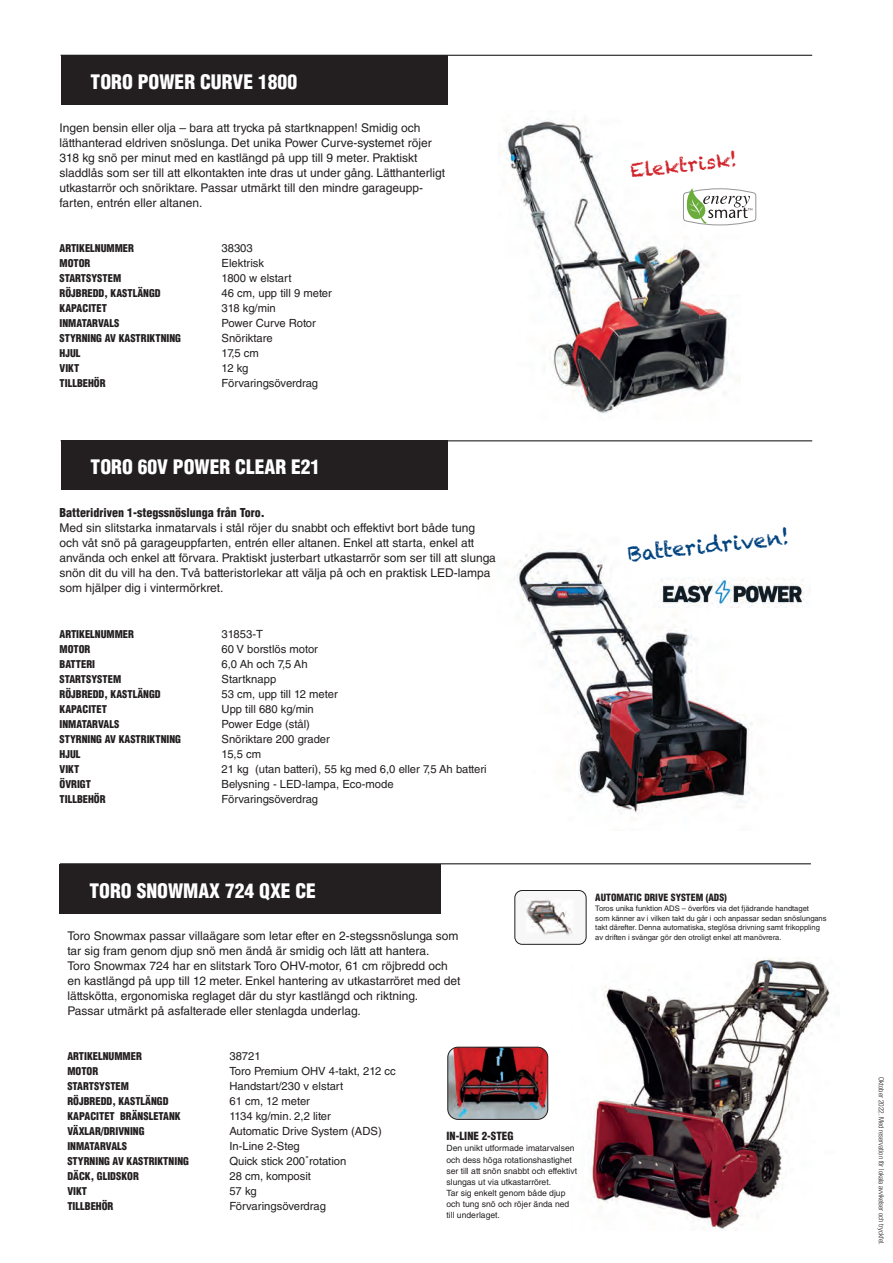
<style>
.page{position:relative;width:893px;height:1263px;background:#fff}
.page>*{position:absolute;margin:0;border:0;box-sizing:border-box;transform-origin:0 0}
.t1{font:20.7px "Chalkduster";color:#01437e}
.t2{font:900 condensed 19.5px "Helvetica LT Std";color:#fff}
.t3{font:19.2px "Chalkduster";color:#d1232a}
.t4{font:12px/15px "Helvetica LT Std";color:#231f20}
.t5{font:900 condensed 12px "Helvetica LT Std";color:#231f20}
.t6{font:11.25px "Helvetica LT Std";color:#231f20}
.t7{font:900 condensed 11.1px "Helvetica LT Std";color:#231f20}
.t8{font:900 condensed 10.5px "Helvetica LT Std";color:#231f20}
.t9{font:900 condensed 9.75px "Helvetica LT Std";color:#231f20}
.t10{font:8.55px/11.1px "Helvetica LT Std";color:#231f20}
.t11{font:7.65px/9.8px "Helvetica LT Std";color:#231f20}
.t12{font:300 condensed 7.35px "Helvetica Neue LT Std";color:#231f20}
.s1{font-size:12px}
</style>
<div class="page">
<img style="left:503px;top:118px;width:230px;height:296px">
<div style="left:61px;top:55px;width:387px;height:49px;background:#231f20"></div>
<hr style="left:61px;top:55px;width:751px;height:1px;background:#231f20">
<img style="left:514px;top:548px;width:273px;height:266px">
<div style="left:61px;top:441px;width:387px;height:49px;background:#231f20"></div>
<hr style="left:61px;top:440px;width:751px;height:1px;background:#231f20">
<svg style="left:683px;top:188px;width:73px;height:37px"></svg>
<img style="left:653px;top:578px;width:151px;height:29px">
<div style="left:60px;top:864px;width:381px;height:49px;background:#231f20"></div>
<img style="left:591px;top:958px;width:239px;height:272px">
<hr style="left:60px;top:863px;width:751px;height:1px;background:#231f20">
<div style="left:515px;top:890px;width:71px;height:54px;background:#f7f7f8;border-radius:7px"></div>
<div style="left:514px;top:890px;width:72px;height:55px;border:1px solid #231f20;border-radius:7px"></div>
<img style="left:526px;top:900px;width:46px;height:35px">
<img style="left:449px;top:1047px;width:99px;height:72px">
<div style="left:447px;top:1047px;width:101px;height:73px;border:1px solid #231f20;border-radius:10px"></div>
<h2 class="t2" style="left:115px;top:68px;width:280px">TORO POWER LITE / POWER LITE ES</h2>
<p class="t4" style="left:60px;top:120px;width:387px">Ingen bensin eller olja – bara att trycka på startknappen! Smidig och lätthanterad eldriven snöslunga. Det unika Power Curve-systemet röjer 318 kg snö per minut med en kastlängd på upp till 9 meter. Praktiskt sladdlås som ser till att elkontakten inte dras ut under gång. Lätthanterligt utkastarrör och snöriktare. Passar utmärkt till den mindre garageupp&shy;farten, entrén eller altanen.</p>
<p class="t8" style="left:60px;top:241px;width:76px">ARTIKELNUMMER</p>
<p class="t6" style="left:222px;top:241px;width:33px">38303</p>
<p class="t8" style="left:60px;top:256px;width:32px">MOTOR</p>
<p class="t6" style="left:222px;top:256px;width:44px">Elektrisk</p>
<p class="t8" style="left:60px;top:271px;width:63px">STARTSYSTEM</p>
<p class="t6" style="left:222px;top:271px;width:71px">1800 w elstart</p>
<p class="t8" style="left:60px;top:286px;width:103px">RÖJBREDD, KASTLÄNGD</p>
<p class="t6" style="left:222px;top:286px;width:112px">46 cm, upp till 9 meter</p>
<p class="t8" style="left:60px;top:301px;width:49px">KAPACITET</p>
<p class="t6" style="left:222px;top:301px;width:56px">318 kg/min</p>
<p class="t8" style="left:60px;top:316px;width:61px">INMATARVALS</p>
<p class="t6" style="left:222px;top:316px;width:96px">Power Curve Rotor</p>
<p class="t8" style="left:60px;top:331px;width:123px">STYRNING AV KASTRIKTNING</p>
<p class="t6" style="left:222px;top:331px;width:53px">Snöriktare</p>
<p class="t8" style="left:60px;top:346px;width:22px">HJUL</p>
<p class="t6" style="left:222px;top:346px;width:39px">17,5 cm</p>
<p class="t8" style="left:60px;top:361px;width:21px">VIKT</p>
<p class="t6" style="left:222px;top:361px;width:28px">12 kg</p>
<p class="t8" style="left:60px;top:376px;width:48px">TILLBEHÖR</p>
<p class="t6" style="left:222px;top:376px;width:98px">Förvaringsöverdrag</p>
<h2 class="t2" style="left:91px;top:69px;width:208px">TORO P WER CURVE 1800</h2>
<h2 class="t2" style="left:115px;top:454px;width:280px">TORO POWER LITE / POWER LITE ES</h2>
<p class="t5" style="left:60px;top:505px;width:207px">Batteridriven 1-stegssnöslunga från Toro.</p>
<p class="t4" style="left:60px;top:521px;width:438px">Med sin slitstarka inmatarvals i stål röjer du snabbt och effektivt bort både tung och våt snö på garageuppfarten, entrén eller altanen. Enkel att starta, enkel att använda och enkel att förvara. Praktiskt justerbart utkastarrör som ser till att slunga snön dit du vill ha den. Två batteristorlekar att välja på och en praktisk LED-lampa som hjälper dig i vintermörkret.</p>
<p class="t8" style="left:60px;top:627px;width:76px">ARTIKELNUMMER</p>
<p class="t6" style="left:222px;top:627px;width:43px">31853-T</p>
<p class="t8" style="left:60px;top:642px;width:32px">MOTOR</p>
<p class="t6" style="left:222px;top:642px;width:98px">60 V borstlös motor</p>
<p class="t8" style="left:60px;top:657px;width:37px">BATTERI</p>
<p class="t6" style="left:222px;top:657px;width:88px">6,0 Ah och 7,5 Ah</p>
<p class="t8" style="left:60px;top:672px;width:63px">STARTSYSTEM</p>
<p class="t6" style="left:222px;top:672px;width:56px">Startknapp</p>
<p class="t8" style="left:60px;top:687px;width:103px">RÖJBREDD, KASTLÄNGD</p>
<p class="t6" style="left:222px;top:687px;width:118px">53 cm, upp till 12 meter</p>
<p class="t8" style="left:60px;top:702px;width:49px">KAPACITET</p>
<p class="t6" style="left:222px;top:702px;width:94px">Upp till 680 kg/min</p>
<p class="t8" style="left:60px;top:717px;width:61px">INMATARVALS</p>
<p class="t6" style="left:222px;top:717px;width:90px">Power Edge (stål)</p>
<p class="t8" style="left:60px;top:732px;width:123px">STYRNING AV KASTRIKTNING</p>
<p class="t6" style="left:222px;top:732px;width:110px">Snöriktare 200 grader</p>
<p class="t8" style="left:60px;top:747px;width:22px">HJUL</p>
<p class="t6" style="left:222px;top:747px;width:41px">15,5 cm</p>
<p class="t8" style="left:60px;top:762px;width:21px">VIKT</p>
<p class="t6" style="left:222px;top:762px;width:267px">21 kg (utan batteri), 55 kg med 6,0 eller 7,5 Ah batteri</p>
<p class="t8" style="left:60px;top:777px;width:33px">ÖVRIGT</p>
<p class="t6" style="left:222px;top:777px;width:174px">Belysning - LED-lampa, Eco-mode</p>
<p class="t8" style="left:60px;top:792px;width:48px">TILLBEHÖR</p>
<p class="t6" style="left:222px;top:792px;width:98px">Förvaringsöverdrag</p>
<h2 class="t2" style="left:91px;top:455px;width:231px">TORO 60V POWER CLEAR E21</h2>
<h3 class="t3" style="left:629px;top:160px;width:109px;rotate:-6deg">Elektrisk!</h3>
<h1 class="t1" style="left:627px;top:542px;width:164px;rotate:-6deg">Batteridriven!</h1>
<h2 class="t2" style="left:90px;top:878px;width:228px">TORO SNOWMAX 724 QXE CE</h2>
<p class="t4" style="left:67px;top:928px;width:395px">Toro Snowmax passar villaägare som letar efter en 2-stegssnöslunga som tar sig fram genom djup snö men ändå är smidig och lätt att hantera.<br>Toro Snowmax 724 har en slitstark Toro OHV-motor, 61 cm röjbredd och en kastlängd på upp till 12 meter. Enkel hantering av utkastarröret med det lättskötta, ergonomiska reglaget där du styr kastlängd och riktning.<br>Passar utmärkt på asfalterade eller stenlagda underlag.</p>
<p class="t8" style="left:67px;top:1049px;width:76px">ARTIKELNUMMER</p>
<p class="t6" style="left:229px;top:1049px;width:33px">38721</p>
<p class="t8" style="left:67px;top:1064px;width:32px">MOTOR</p>
<p class="t6" style="left:229px;top:1064px;width:168px">Toro Premium OHV 4-takt, 212 cc</p>
<p class="t8" style="left:67px;top:1079px;width:63px">STARTSYSTEM</p>
<p class="t6" style="left:229px;top:1079px;width:115px">Handstart/230 v elstart</p>
<p class="t8" style="left:67px;top:1094px;width:103px">RÖJBREDD, KASTLÄNGD</p>
<p class="t6" style="left:229px;top:1094px;width:82px">61 cm, 12 meter</p>
<p class="t8" style="left:67px;top:1109px;width:115px">KAPACITET BRÄNSLETANK</p>
<p class="t6" style="left:229px;top:1109px;width:103px">1134 kg/min. 2,2 liter</p>
<p class="t8" style="left:67px;top:1124px;width:79px">VÄXLAR/DRIVNING</p>
<p class="t6" style="left:229px;top:1124px;width:154px">Automatic Drive System (ADS)</p>
<p class="t8" style="left:67px;top:1139px;width:61px">INMATARVALS</p>
<p class="t6" style="left:229px;top:1139px;width:72px">In-Line 2-Steg</p>
<p class="t8" style="left:67px;top:1154px;width:123px">STYRNING AV KASTRIKTNING</p>
<p class="t6" style="left:229px;top:1154px;width:119px">Quick stick 200<span class="s1">˚</span>rotation</p>
<p class="t8" style="left:67px;top:1169px;width:73px">DÄCK, GLIDSKOR</p>
<p class="t6" style="left:229px;top:1169px;width:83px">28 cm, komposit</p>
<p class="t8" style="left:67px;top:1184px;width:21px">VIKT</p>
<p class="t6" style="left:229px;top:1184px;width:29px">57 kg</p>
<p class="t8" style="left:67px;top:1199px;width:48px">TILLBEHÖR</p>
<p class="t6" style="left:229px;top:1199px;width:98px">Förvaringsöverdrag</p>
<p class="t7" style="left:446px;top:1129px;width:69px">IN-LINE 2-STEG</p>
<p class="t10" style="left:446px;top:1143px;width:132px">Den unikt utformade imatarvalsen och dess höga rotationshastighet ser till att snön snabbt och effektivt slungas ut via utkastarröret.<br>Tar sig enkelt genom både djup och tung snö och röjer ända ned till underlaget.</p>
<p class="t9" style="left:595px;top:891px;width:133px">AUTOMATIC DRIVE SYSTEM (ADS)</p>
<p class="t11" style="left:595px;top:903px;width:233px">Toros unika funktion ADS – överförs via det fjädrande handtaget<br>som känner av i vilken takt du går i och anpassar sedan snöslungans takt därefter. Denna automatiska, steglösa drivning samt frikoppling av driften i svängar gör den otroligt enkel att manövrera.</p>
<p class="t12" style="left:886px;top:1077px;width:169px;rotate:90deg">Oktober 2022. Med reservation för lokala avvikelser och tryckfel.</p>
</div>
